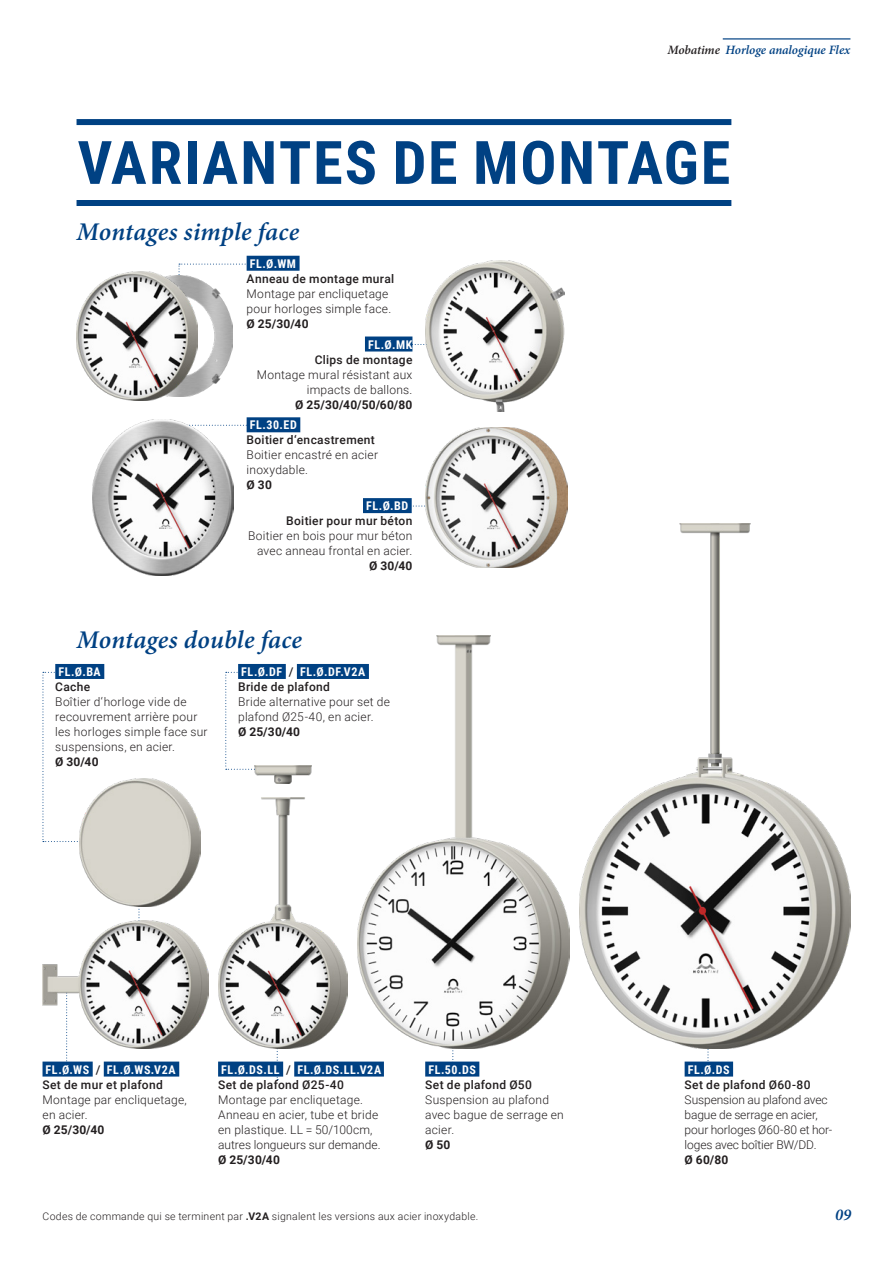
<style>
.page{position:relative;width:893px;height:1263px;background:#fff}
.page>*{position:absolute;margin:0;border:0;box-sizing:border-box;transform-origin:0 0}
.t1{font:700 60px "Roboto Condensed";letter-spacing:.03em;color:#004183}
.t2{font:italic 600 25.5px "Minion Pro";letter-spacing:.01em;color:#004183}
.t3{font:italic 600 16.5px "Minion Pro";color:#004183}
.t4{font:italic 600 12.75px "Minion Pro";letter-spacing:-.005em;color:#004183}
.t5{font:300 12px/15px "Roboto";letter-spacing:.02em;color:#231f20}
.t6{font:500 12px "Roboto";letter-spacing:.025em;color:#231f20}
.t7{font:700 12px "Roboto Condensed";letter-spacing:.05em;color:#fff}
.t8{font:300 12px/15px "Roboto";letter-spacing:-.01em;color:#231f20}
.t9{font:700 12px "Roboto";letter-spacing:.02em;color:#231f20}
.t10{font:300 10.5px "Roboto";letter-spacing:.025em;color:#231f20}
.s1{color:#231f20}
.s2{font-family:"Roboto";font-weight:500;color:#231f20}
.s3{font-weight:700}
</style>
<div class="page">
<svg style="left:43px;top:672px;width:35px;height:170px"></svg>
<svg style="left:225px;top:672px;width:27px;height:98px"></svg>
<svg style="left:179px;top:264px;width:68px;height:8px"></svg>
<svg style="left:452px;top:1048px;width:2px;height:12px"></svg>
<svg style="left:66px;top:1049px;width:2px;height:12px"></svg>
<img style="left:425px;top:428px;width:142px;height:139px">
<img style="left:93px;top:420px;width:141px;height:155px">
<img style="left:425px;top:260px;width:139px;height:152px">
<img style="left:580px;top:523px;width:270px;height:525px">
<img style="left:357px;top:635px;width:213px;height:413px">
<img style="left:218px;top:797px;width:129px;height:251px">
<img style="left:254px;top:765px;width:57px;height:19px">
<img style="left:43px;top:920px;width:165px;height:128px">
<img style="left:198px;top:279px;width:34px;height:115px">
<img style="left:77px;top:272px;width:121px;height:128px">
<img style="left:79px;top:778px;width:122px;height:128px">
<div style="left:77px;top:119px;width:654px;height:6px;background:#004183"></div>
<div style="left:77px;top:200px;width:654px;height:6px;background:#004183"></div>
<hr style="left:723px;top:38px;width:127px;height:2px;background:#004183">
<div style="left:247px;top:256px;width:53px;height:15px;background:#004183"></div>
<div style="left:365px;top:336px;width:47px;height:15px;background:#004183"></div>
<div style="left:247px;top:417px;width:53px;height:15px;background:#004183"></div>
<div style="left:363px;top:498px;width:49px;height:15px;background:#004183"></div>
<div style="left:43px;top:1061px;width:50px;height:15px;background:#004183"></div>
<div style="left:104px;top:1061px;width:75px;height:15px;background:#004183"></div>
<div style="left:55px;top:664px;width:49px;height:15px;background:#004183"></div>
<div style="left:218px;top:1061px;width:65px;height:15px;background:#004183"></div>
<div style="left:294px;top:1061px;width:90px;height:15px;background:#004183"></div>
<div style="left:425px;top:1061px;width:54px;height:15px;background:#004183"></div>
<div style="left:685px;top:1061px;width:48px;height:15px;background:#004183"></div>
<div style="left:238px;top:664px;width:48px;height:15px;background:#004183"></div>
<div style="left:297px;top:664px;width:72px;height:15px;background:#004183"></div>
<p class="t4" style="left:667px;top:41px;width:184px"><span class="s1">Mobatime</span> Horloge analogique Flex</p>
<p class="t1" style="left:78px;top:120px;width:654px">VARIANTES DE MONTAGE</p>
<p class="t2" style="left:77px;top:214px;width:224px">Montages simple face</p>
<p class="t7" style="left:250px;top:255px;width:48px">FL.Ø.WM</p>
<p class="t6" style="left:247px;top:270px;width:149px">Anneau de montage mural</p>
<p class="t5" style="left:247px;top:285px;width:146px">Montage par encliquetage pour horloges simple face.</p>
<p class="t9" style="left:247px;top:315px;width:63px">Ø 25/30/40</p>
<p class="t7" style="left:368px;top:336px;width:46px">FL.Ø.MK</p>
<p class="t6" style="left:315px;top:351px;width:99px">Clips de montage</p>
<p class="t5" style="left:257px;top:366px;width:157px;text-align:right">Montage mural résistant aux impacts de ballons.</p>
<p class="t9" style="left:295px;top:396px;width:119px">Ø 25/30/40/50/60/80</p>
<p class="t7" style="left:250px;top:417px;width:49px">FL.30.ED</p>
<p class="t6" style="left:247px;top:432px;width:130px">Boitier d‘encastrement</p>
<p class="t5" style="left:247px;top:447px;width:133px">Boitier encastré en acier inoxydable.</p>
<p class="t9" style="left:247px;top:477px;width:27px">Ø 30</p>
<p class="t7" style="left:366px;top:497px;width:44px">FL.Ø.BD</p>
<p class="t6" style="left:286px;top:512px;width:128px">Boitier pour mur béton</p>
<p class="t5" style="left:248px;top:528px;width:166px;text-align:right">Boitier en bois pour mur béton avec anneau frontal en acier.</p>
<p class="t9" style="left:369px;top:557px;width:45px">Ø 30/40</p>
<p class="t2" style="left:77px;top:622px;width:227px">Montages double face</p>
<p class="t7" style="left:58px;top:663px;width:44px">FL.Ø.BA</p>
<p class="t6" style="left:55px;top:678px;width:37px">Cache</p>
<p class="t5" style="left:55px;top:694px;width:154px">Boîtier d‘horloge vide de recouvrement arrière pour les horloges simple face sur suspensions, en acier.</p>
<p class="t9" style="left:55px;top:753px;width:45px">Ø 30/40</p>
<p class="t7" style="left:241px;top:663px;width:126px">FL.Ø.DF <span class="s2">/</span> FL.Ø.DF.V2A</p>
<p class="t6" style="left:238px;top:678px;width:93px">Bride de plafond</p>
<p class="t5" style="left:238px;top:694px;width:153px">Bride alternative pour set de plafond Ø25-40, en acier.</p>
<p class="t9" style="left:238px;top:723px;width:63px">Ø 25/30/40</p>
<p class="t7" style="left:46px;top:1061px;width:132px">FL.Ø.WS <span class="s2">/</span> FL.Ø.WS.V2A</p>
<p class="t6" style="left:43px;top:1076px;width:122px">Set de mur et plafond</p>
<p class="t5" style="left:43px;top:1091px;width:146px">Montage par encliquetage, en acier.</p>
<p class="t9" style="left:43px;top:1121px;width:63px">Ø 25/30/40</p>
<p class="t7" style="left:221px;top:1061px;width:162px">FL.Ø.DS.LL <span class="s2">/</span> FL.Ø.DS.LL.V2A</p>
<p class="t6" style="left:218px;top:1076px;width:127px">Set de plafond Ø25-40</p>
<p class="t5" style="left:218px;top:1091px;width:164px">Montage par encliquetage.<br>Anneau en acier, tube et bride en plastique. LL = 50/100cm, autres longueurs sur demande.</p>
<p class="t9" style="left:218px;top:1151px;width:63px">Ø 25/30/40</p>
<p class="t7" style="left:428px;top:1061px;width:49px">FL.50.DS</p>
<p class="t6" style="left:425px;top:1076px;width:108px">Set de plafond Ø50</p>
<p class="t5" style="left:425px;top:1091px;width:140px">Suspension au plafond avec bague de serrage en acier.</p>
<p class="t9" style="left:425px;top:1136px;width:27px">Ø 50</p>
<p class="t10" style="left:43px;top:1209px;width:437px">Codes de commande qui se terminent par <span class="s3">.V2A</span> signalent les versions aux acier inoxydable.</p>
<p class="t7" style="left:688px;top:1061px;width:43px">FL.Ø.DS</p>
<p class="t6" style="left:685px;top:1076px;width:127px">Set de plafond Ø60-80</p>
<p class="t8" style="left:685px;top:1091px;width:149px">Suspension au plafond avec bague de serrage en acier, pour horloges Ø60-80 et hor&shy;loges avec boîtier BW/DD.</p>
<p class="t9" style="left:685px;top:1151px;width:45px">Ø 60/80</p>
<p class="t3" style="left:835px;top:1203px;width:18px">09</p>
</div>
